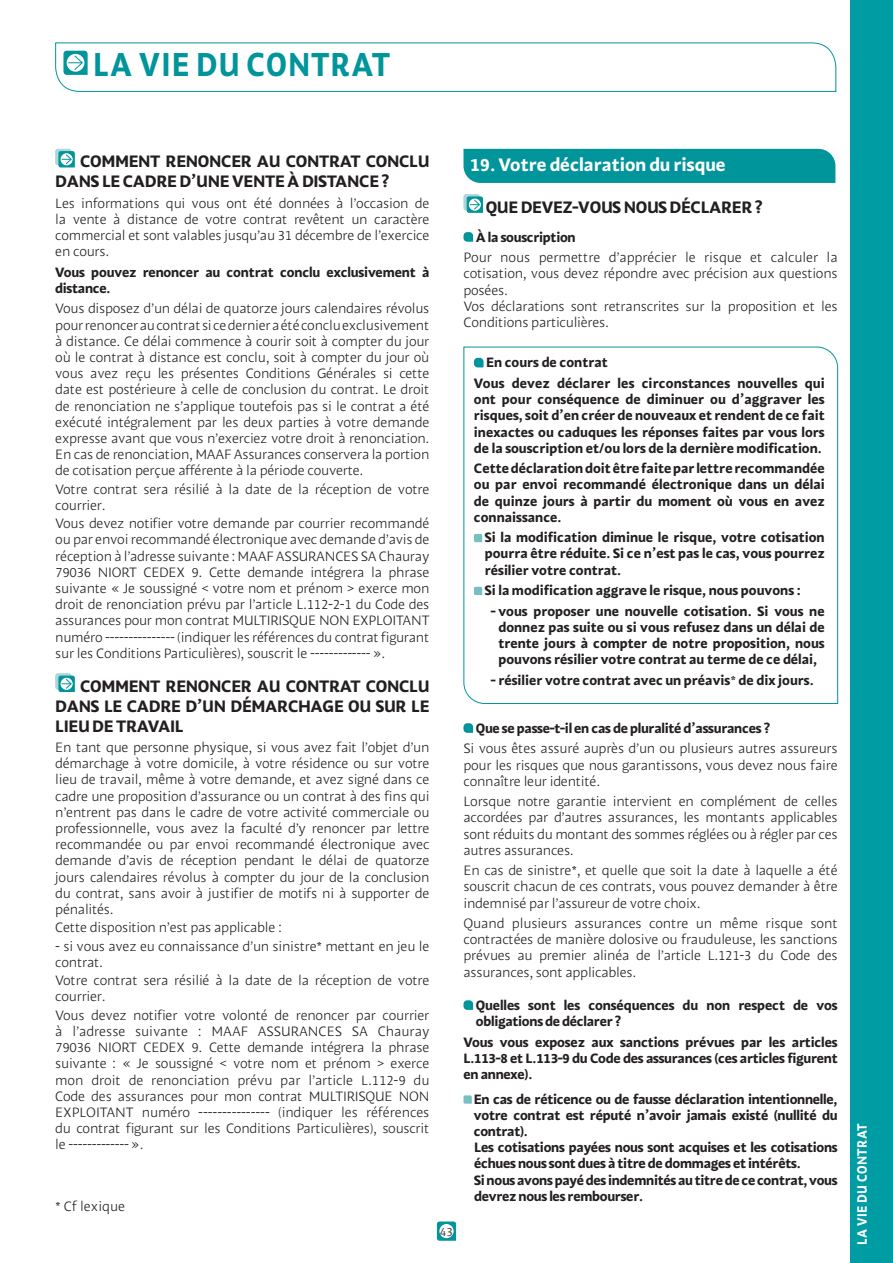
<style>
.page{position:relative;width:893px;height:1263px;background:#fff}
.page>*{position:absolute;margin:0;border:0;box-sizing:border-box;transform-origin:0 0}
.t1{font:33px "MAAF Bold";letter-spacing:.03em;color:#00959b;scale:.9 1}
.t2{font:18px "MAAF Bold";color:#fff}
.t3{font:16.5px/19.8px "MAAF Bold";letter-spacing:-.02em;color:#231f20}
.t4{font:13.5px/16.2px "MAAF Light";letter-spacing:-.02em;color:#231f20;text-align:justify}
.t5{font:13.5px/16.2px "MAAF Bold";letter-spacing:-.01em;color:#231f20;text-align:justify}
.t6{font:13.5px/20.4px "MAAF Bold";letter-spacing:.01em;color:#231f20}
.t7{font:13.5px "MAAF Bold";letter-spacing:.03em;color:#fff;scale:.9 1}
.t8{font:13.5px "MAAF Light";color:#231f20}
.t9{font:12px "MAAF Light";color:#231f20}
</style>
<div class="page">
<svg style="left:436px;top:1221px;width:21px;height:20px"></svg>
<div style="left:440px;top:1224px;width:13px;height:14px;background:#fff;border-radius:50%"></div>
<div style="left:439px;top:1224px;width:15px;height:14px;border:1px solid #fff;border-radius:50%"></div>
<svg style="left:55px;top:42px;width:782px;height:50px"></svg>
<div style="left:56px;top:149px;width:15px;height:16px;background:#add6da;border-radius:2px"></div>
<div style="left:55px;top:149px;width:17px;height:16px;border:1px solid #add6da;border-radius:2px"></div>
<svg style="left:58px;top:151px;width:17px;height:17px"></svg>
<div style="left:56px;top:674px;width:15px;height:15px;background:#add6da;border-radius:2px"></div>
<div style="left:55px;top:673px;width:17px;height:17px;border:1px solid #add6da;border-radius:2px"></div>
<svg style="left:58px;top:675px;width:17px;height:17px"></svg>
<div style="left:463px;top:149px;width:372px;height:34px;background:#00959b"></div>
<div style="left:464px;top:195px;width:15px;height:15px;background:#add6da;border-radius:2px"></div>
<div style="left:463px;top:194px;width:17px;height:16px;border:1px solid #add6da;border-radius:2px"></div>
<svg style="left:466px;top:196px;width:17px;height:17px"></svg>
<svg style="left:463px;top:232px;width:10px;height:10px"></svg>
<svg style="left:463px;top:346px;width:375px;height:358px"></svg>
<svg style="left:474px;top:358px;width:10px;height:9px"></svg>
<svg style="left:474px;top:534px;width:8px;height:8px"></svg>
<svg style="left:474px;top:587px;width:8px;height:8px"></svg>
<svg style="left:463px;top:723px;width:10px;height:10px"></svg>
<svg style="left:463px;top:1000px;width:10px;height:10px"></svg>
<svg style="left:463px;top:1095px;width:9px;height:9px"></svg>
<div style="left:850px;top:0;width:43px;height:1263px;background:#009ca3"></div>
<h1 class="t1" style="left:93px;top:51px;width:332px">LA VIE DU CONTRAT</h1>
<p class="t3" style="left:55px;top:153px;width:376px;text-indent:25px">COMMENT RENONCER AU CONTRAT CONCLU<br>DANS LE CADRE D’UNE VENTE À DISTANCE ?</p>
<p class="t4" style="left:55px;top:196px;width:376px">Les informations qui vous ont été données à l’occasion de la vente à distance de votre contrat revêtent un caractère commercial et sont valables jusqu’au 31 décembre de l’exercice en cours.</p>
<p class="t5" style="left:55px;top:265px;width:376px">Vous pouvez renoncer au contrat conclu exclusivement à distance.</p>
<p class="t4" style="left:55px;top:302px;width:376px">Vous disposez d’un délai de quatorze jours calendaires révolus pour renoncer au contrat si ce dernier a été conclu exclusivement à distance. Ce délai commence à courir soit à compter du jour où le contrat à distance est conclu, soit à compter du jour où vous avez reçu les présentes Conditions Générales si cette date est postérieure à celle de conclusion du contrat. Le droit de renonciation ne s’applique toutefois pas si le contrat a été exécuté intégralement par les deux parties à votre demande expresse avant que vous n’exerciez votre droit à renonciation.<br>En cas de renonciation, MAAF Assurances conservera la portion de cotisation perçue afférente à la période couverte.</p>
<p class="t4" style="left:55px;top:482px;width:376px">Votre contrat sera résilié à la date de la réception de votre courrier.</p>
<p class="t4" style="left:55px;top:517px;width:376px">Vous devez notifier votre demande par courrier recommandé ou par envoi recommandé électronique avec demande d’avis de réception à l’adresse suivante : MAAF ASSURANCES SA Chauray 79036 NIORT CEDEX 9. Cette demande intégrera la phrase suivante « Je soussigné &lt; votre nom et prénom &gt; exerce mon droit de renonciation prévu par l’article L.112-2-1 du Code des assurances pour mon contrat MULTIRISQUE NON EXPLOITANT numéro --------------- (indiquer les références du contrat figurant sur les Conditions Particulières), souscrit le ------------- ».</p>
<p class="t3" style="left:55px;top:678px;width:376px;text-align:justify;text-indent:25px">COMMENT RENONCER AU CONTRAT CONCLU DANS LE CADRE D’UN DÉMARCHAGE OU SUR LE LIEU DE TRAVAIL</p>
<p class="t4" style="left:55px;top:740px;width:376px">En tant que personne physique, si vous avez fait l’objet d’un démarchage à votre domicile, à votre résidence ou sur votre lieu de travail, même à votre demande, et avez signé dans ce cadre une proposition d’assurance ou un contrat à des fins qui n’entrent pas dans le cadre de votre activité commerciale ou professionnelle, vous avez la faculté d’y renoncer par lettre recommandée ou par envoi recommandé électronique avec demande d’avis de réception pendant le délai de quatorze jours calendaires révolus à compter du jour de la conclusion du contrat, sans avoir à justifier de motifs ni à supporter de pénalités.</p>
<p class="t4" style="left:55px;top:921px;width:228px">Cette disposition n’est pas applicable :</p>
<p class="t4" style="left:55px;top:939px;width:376px">- si vous avez eu connaissance d’un sinistre* mettant en jeu le contrat.</p>
<p class="t4" style="left:55px;top:974px;width:376px">Votre contrat sera résilié à la date de la réception de votre courrier.</p>
<p class="t4" style="left:55px;top:1008px;width:376px">Vous devez notifier votre volonté de renoncer par courrier à l’adresse suivante : MAAF ASSURANCES SA Chauray 79036 NIORT CEDEX 9. Cette demande intégrera la phrase suivante : « Je soussigné &lt; votre nom et prénom &gt; exerce mon droit de renonciation prévu par l’article L.112-9 du Code des assurances pour mon contrat MULTIRISQUE NON EXPLOITANT numéro --------------- (indiquer les références du contrat figurant sur les Conditions Particulières), souscrit le ------------- ».</p>
<p class="t8" style="left:55px;top:1201px;width:71px">* Cf lexique</p>
<p class="t9" style="left:440px;top:1226px;width:15px">43</p>
<h2 class="t2" style="left:470px;top:157px;width:257px">19. Votre déclaration du risque</h2>
<p class="t3" style="left:486px;top:198px;width:279px">QUE DEVEZ-VOUS NOUS DÉCLARER ?</p>
<p class="t5" style="left:476px;top:230px;width:101px">À la souscription</p>
<p class="t4" style="left:463px;top:251px;width:376px;text-align:left">Pour nous permettre d’apprécier le risque et calculer la cotisation, vous devez répondre avec précision aux questions posées.<br>Vos déclarations sont retranscrites sur la proposition et les Conditions particulières.</p>
<p class="t6" style="left:474px;top:354px;width:352px;text-indent:12px">En cours de contrat<br>Vous devez déclarer les circonstances nouvelles qui</p>
<p class="t5" style="left:474px;top:392px;width:352px">ont pour conséquence de diminuer ou d’aggraver les risques, soit d’en créer de nouveaux et rendent de ce fait inexactes ou caduques les réponses faites par vous lors de la souscription et/ou lors de la dernière modification.</p>
<p class="t5" style="left:474px;top:461px;width:352px">Cette déclaration doit être faite par lettre recommandée ou par envoi recommandé électronique dans un délai de quinze jours à partir du moment où vous en avez connaissance.</p>
<p class="t5" style="left:485px;top:530px;width:341px">Si la modification diminue le risque, votre cotisation pourra être réduite. Si ce n’est pas le cas, vous pourrez résilier votre contrat.</p>
<p class="t5" style="left:485px;top:583px;width:318px">Si la modification aggrave le risque, nous pouvons :</p>
<p class="t5" style="left:491px;top:604px;width:335px;text-align:center">- vous proposer une nouvelle cotisation. Si vous ne donnez pas suite ou si vous refusez dans un délai de trente jours à compter de notre proposition, nous pouvons résilier votre contrat au terme de ce délai,</p>
<p class="t5" style="left:491px;top:673px;width:324px">- résilier votre contrat avec un préavis* de dix jours.</p>
<p class="t5" style="left:476px;top:721px;width:296px">Que se passe-t-il en cas de pluralité d’assurances ?</p>
<p class="t4" style="left:463px;top:742px;width:376px">Si vous êtes assuré auprès d’un ou plusieurs autres assureurs pour les risques que nous garantissons, vous devez nous faire connaître leur identité.</p>
<p class="t4" style="left:463px;top:795px;width:376px">Lorsque notre garantie intervient en complément de celles accordées par d’autres assurances, les montants applicables sont réduits du montant des sommes réglées ou à régler par ces autres assurances.</p>
<p class="t4" style="left:463px;top:864px;width:376px">En cas de sinistre*, et quelle que soit la date à laquelle a été souscrit chacun de ces contrats, vous pouvez demander à être indemnisé par l’assureur de votre choix.</p>
<p class="t4" style="left:463px;top:916px;width:376px">Quand plusieurs assurances contre un même risque sont contractées de manière dolosive ou frauduleuse, les sanctions prévues au premier alinéa de l’article L.121-3 du Code des assurances, sont applicables.</p>
<p class="t5" style="left:476px;top:998px;width:363px">Quelles sont les conséquences du non respect de vos obligations de déclarer ?</p>
<p class="t5" style="left:463px;top:1035px;width:376px">Vous vous exposez aux sanctions prévues par les articles L.113-8 et L.113-9 du Code des assurances (ces articles figurent en annexe).</p>
<p class="t5" style="left:474px;top:1092px;width:365px;text-align:left">En cas de réticence ou de fausse déclaration intentionnelle, votre contrat est réputé n’avoir jamais existé (nullité du contrat).<br>Les cotisations payées nous sont acquises et les cotisations échues nous sont dues à titre de dommages et intérêts.<br>Si nous avons payé des indemnités au titre de ce contrat, vous devrez nous les rembourser.</p>
<p class="t7" style="left:857px;top:1245px;width:137px;rotate:-90deg">LA VIE DU CONTRAT</p>
</div>
